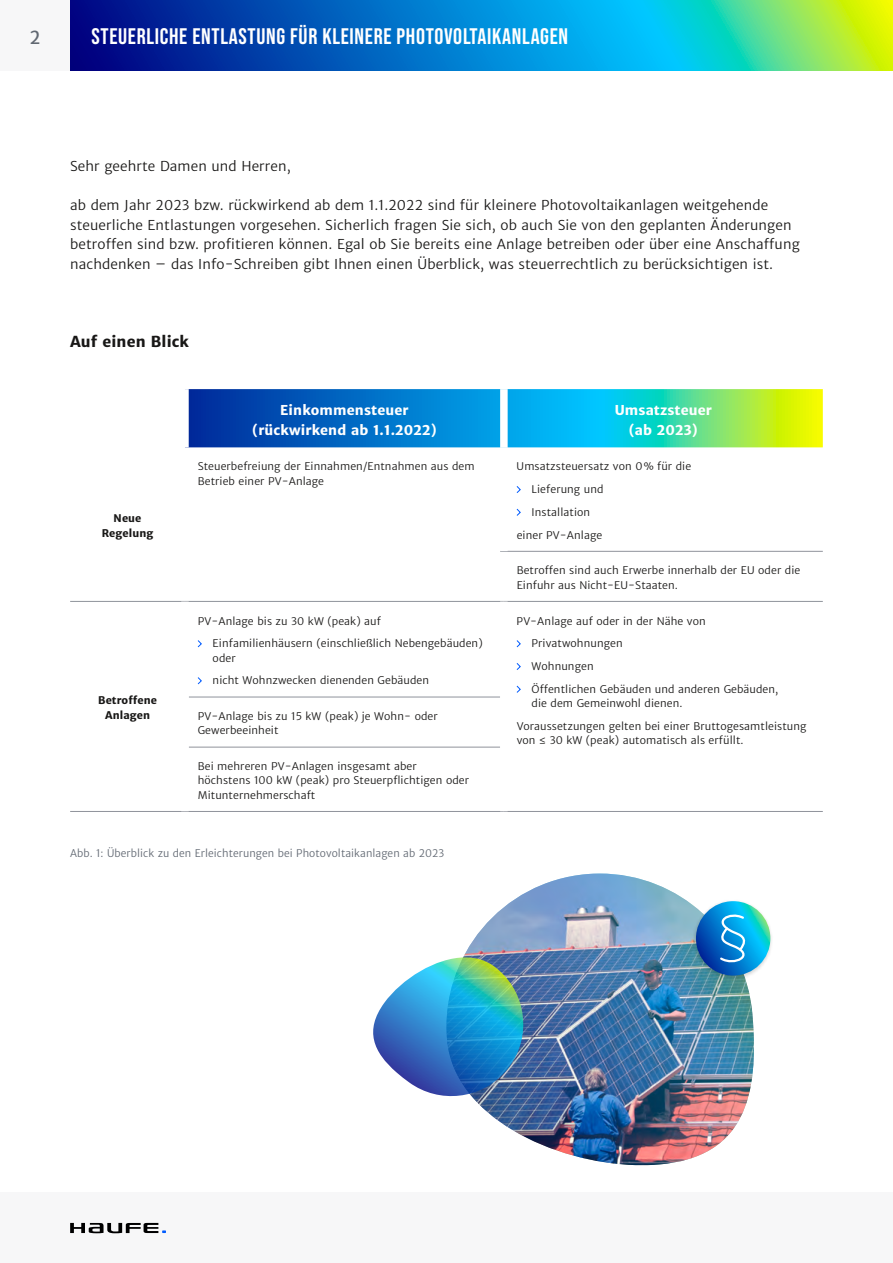
<style>
.page{position:relative;width:893px;height:1263px;background:#fff}
.page>*{position:absolute;margin:0;border:0;box-sizing:border-box;transform-origin:0 0}
.t1{font:22.5px "Bebas Neue";letter-spacing:.03em;color:#fff}
.t2{font:18px "Haufe Merriweather Sans";color:#616872}
.t3{font:700 15px "Haufe Merriweather Sans";letter-spacing:.01em;color:#181716}
.t4{font:13.5px/19.5px "Haufe Merriweather Sans Lt";letter-spacing:.01em;color:#181716}
.t5{font:700 13.5px/19.5px "Haufe Merriweather Sans";letter-spacing:.01em;color:#fff;text-align:center}
.t6{font:10.5px/22.8px "Haufe Merriweather Sans Lt";letter-spacing:.01em;color:#181716}
.t7{font:10.5px "Haufe Merriweather Sans Lt";letter-spacing:.01em;color:#616872}
.t8{font:700 10.5px/14.2px "Haufe Merriweather Sans";letter-spacing:.01em;color:#181716;text-align:center}
</style>
<div class="page">
<div style="left:0;top:1193px;width:893px;height:70px;background:#f7f7f8"></div>
<div style="left:0;top:0;width:70px;height:70px;background:#f7f7f8"></div>
<svg style="left:70px;top:0;width:823px;height:70px;background:#1c87ae"></svg>
<svg style="left:70px;top:1223px;width:96px;height:10px"></svg>
<svg style="left:189px;top:389px;width:634px;height:58px;background:#289dae"></svg>
<hr style="left:500px;top:551px;width:323px;height:1px;background:#8f939b">
<hr style="left:70px;top:601px;width:115px;height:1px;background:#8f939b">
<hr style="left:185px;top:601px;width:319px;height:1px;background:#8f939b">
<hr style="left:504px;top:601px;width:319px;height:1px;background:#8f939b">
<hr style="left:189px;top:697px;width:311px;height:1px;background:#8f939b">
<hr style="left:189px;top:747px;width:311px;height:1px;background:#8f939b">
<hr style="left:70px;top:811px;width:115px;height:1px;background:#8f939b">
<hr style="left:185px;top:811px;width:319px;height:1px;background:#8f939b">
<hr style="left:504px;top:811px;width:319px;height:1px;background:#8f939b">
<div style="left:500px;top:389px;width:8px;height:58px;background:#fff"></div>
<svg style="left:516px;top:486px;width:5px;height:7px"></svg>
<svg style="left:516px;top:508px;width:5px;height:8px"></svg>
<svg style="left:197px;top:640px;width:5px;height:8px"></svg>
<svg style="left:197px;top:677px;width:5px;height:8px"></svg>
<svg style="left:516px;top:640px;width:5px;height:8px"></svg>
<svg style="left:516px;top:663px;width:5px;height:7px"></svg>
<svg style="left:516px;top:685px;width:5px;height:8px"></svg>
<img style="left:463px;top:873px;width:291px;height:293px">
<img style="left:373px;top:957px;width:159px;height:147px">
<div style="left:693px;top:900px;width:81px;height:81px;background:#181716;opacity:.2"></div>
<svg style="left:696px;top:901px;width:74px;height:74px;background:#0b8bc4"></svg>
<svg style="left:710px;top:911px;width:46px;height:55px;background:#1d98db"></svg>
<h2 class="t2" style="left:29px;top:26px;width:13px">2</h2>
<h1 class="t1" style="left:91px;top:23px;width:478px">STEUERLICHE ENTLASTUNG FÜR KLEINERE PHOTOVOLTAIKANLAGEN</h1>
<p class="t4" style="left:70px;top:157px;width:222px">Sehr geehrte Damen und Herren,</p>
<p class="t4" style="left:70px;top:196px;width:731px">ab dem Jahr 2023 bzw. rückwirkend ab dem 1.1.2022 sind für kleinere Photovoltaikanlagen weitgehende steuerliche Entlastungen vorgesehen. Sicherlich fragen Sie sich, ob auch Sie von den geplanten Änderungen betroffen sind bzw. profitieren können. Egal ob Sie bereits eine Anlage betreiben oder über eine Anschaffung nachdenken – das Info-Schreiben gibt Ihnen einen Überblick, was steuerrechtlich zu berücksichtigen ist.</p>
<h3 class="t3" style="left:70px;top:332px;width:120px">Auf einen Blick</h3>
<p class="t8" style="left:102px;top:511px;width:53px">Neue<br>Regelung</p>
<p class="t8" style="left:98px;top:694px;width:60px">Betroffene<br>Anlagen</p>
<p class="t5" style="left:253px;top:401px;width:185px">Einkommensteuer (rückwirkend ab 1.1.2022)</p>
<p class="t5" style="left:615px;top:401px;width:99px">Umsatzsteuer (ab 2023)</p>
<p class="t6" style="left:198px;top:459px;width:278px;line-height:14.2px">Steuerbefreiung der Einnahmen/Entnahmen aus dem<br>Betrieb einer PV-Anlage</p>
<p class="t6" style="left:517px;top:455px;width:176px">Umsatzsteuersatz von 0 % für die</p>
<p class="t6" style="left:532px;top:478px;width:73px">Lieferung und</p>
<p class="t6" style="left:532px;top:501px;width:60px">Installation</p>
<p class="t6" style="left:517px;top:523px;width:87px">einer PV-Anlage</p>
<p class="t6" style="left:517px;top:564px;width:285px;line-height:14.2px">Betroffen sind auch Erwerbe innerhalb der EU oder die<br>Einfuhr aus Nicht-EU-Staaten.</p>
<p class="t6" style="left:213px;top:609px;width:272px;text-indent:-15px">PV-Anlage bis zu 30 kW (peak) auf<br>Einfamilienhäusern (einschließlich Nebengebäuden)</p>
<p class="t6" style="left:213px;top:646px;width:218px">oder<br>nicht Wohnzwecken dienenden Gebäuden</p>
<p class="t6" style="left:198px;top:709px;width:242px;line-height:14.2px">PV-Anlage bis zu 15 kW (peak) je Wohn- oder<br>Gewerbeeinheit</p>
<p class="t6" style="left:198px;top:759px;width:273px;line-height:14.2px">Bei mehreren PV-Anlagen insgesamt aber höchstens 100 kW (peak) pro Steuerpflichtigen oder<br>Mitunternehmerschaft</p>
<p class="t6" style="left:532px;top:609px;width:248px;text-indent:-15px">PV-Anlage auf oder in der Nähe von<br>Privatwohnungen<br>Wohnungen<br>Öffentlichen Gebäuden und anderen Gebäuden,</p>
<p class="t6" style="left:517px;top:692px;width:291px;text-indent:15px">die dem Gemeinwohl dienen.<br>Voraussetzungen gelten bei einer Bruttogesamtleistung</p>
<p class="t6" style="left:517px;top:729px;width:228px">von ≤ 30 kW (peak) automatisch als erfüllt.</p>
<p class="t7" style="left:70px;top:847px;width:376px">Abb. 1: Überblick zu den Erleichterungen bei Photovoltaikanlagen ab 2023</p>
</div>
